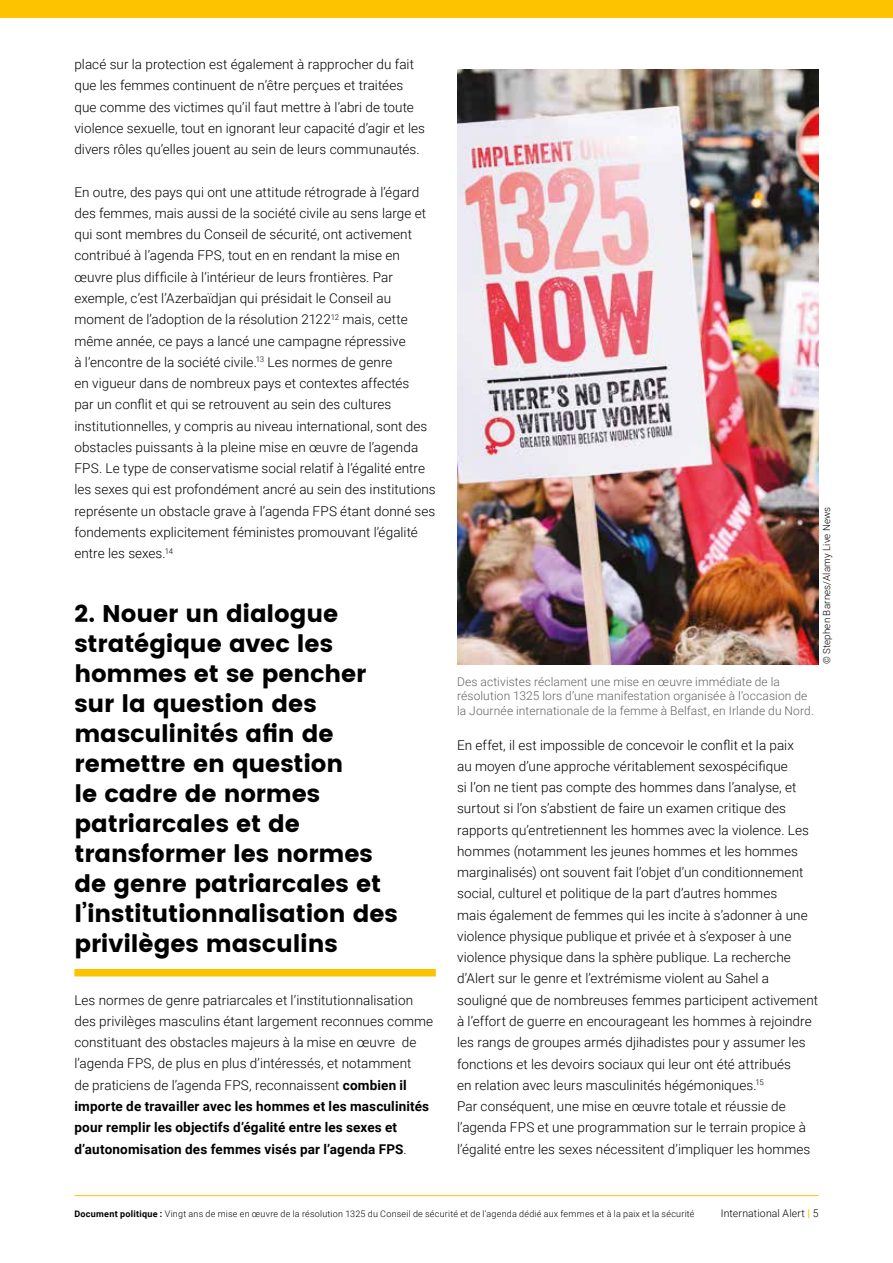
<style>
.page{position:relative;width:893px;height:1263px;background:#fff}
.page>*{position:absolute;margin:0;border:0;box-sizing:border-box;transform-origin:0 0}
.t1{font:24px/30px "Poppins";letter-spacing:-.005em;color:#000}
.t2{font:300 13.5px/21.3px "Roboto";letter-spacing:.005em;color:#000}
.t3{font:300 12px/14.4px "Roboto";letter-spacing:.01em;color:#646363}
.t4{font:300 10.5px "Roboto";letter-spacing:.015em;color:#000}
.t5{font:300 9.75px "Roboto";letter-spacing:.02em;color:#000}
.t6{font:300 9px "Roboto";letter-spacing:.025em;color:#000}
.s1{font-weight:700}
.s2{font-weight:700;color:#fdc300}
</style>
<div class="page">
<div style="left:74px;top:969px;width:362px;height:7px;background:#fdc300"></div>
<div style="left:0;top:0;width:893px;height:18px;background:#fdc300"></div>
<hr style="left:74px;top:1195px;width:745px;height:1px;background:#fdc300">
<img style="left:457px;top:69px;width:362px;height:595px">
<p class="t2" style="left:74px;top:53px;width:352px">placé sur la protection est également à rapprocher du fait que les femmes continuent de n’être perçues et traitées que comme des victimes qu’il faut mettre à l’abri de toute violence sexuelle, tout en ignorant leur capacité d’agir et les divers rôles qu’elles jouent au sein de leurs communautés.</p>
<p class="t2" style="left:74px;top:181px;width:363px">En outre, des pays qui ont une attitude rétrograde à l’égard des femmes, mais aussi de la société civile au sens large et qui sont membres du Conseil de sécurité, ont activement contribué à l’agenda FPS, tout en en rendant la mise en œuvre plus difficile à l’intérieur de leurs frontières. Par exemple, c’est l’Azerbaïdjan qui présidait le Conseil au moment de l’adoption de la résolution 2122<sup>12</sup> mais, cette même année, ce pays a lancé une campagne répressive<br>à l’encontre de la société civile.<sup>13</sup> Les normes de genre<br>en vigueur dans de nombreux pays et contextes affectés<br>par un conflit et qui se retrouvent au sein des cultures institutionnelles, y compris au niveau international, sont des obstacles puissants à la pleine mise en œuvre de l’agenda FPS. Le type de conservatisme social relatif à l’égalité entre les sexes qui est profondément ancré au sein des institutions représente un obstacle grave à l’agenda FPS étant donné ses fondements explicitement féministes promouvant l’égalité entre les sexes.<sup>14</sup></p>
<p class="t1" style="left:74px;top:599px;width:325px">2. Nouer un dialogue stratégique avec les hommes et se pencher sur la question des masculinités afin de remettre en question<br>le cadre de normes patriarcales et de transformer les normes de genre patriarcales et l’institutionnalisation des privilèges masculins</p>
<p class="t2" style="left:74px;top:989px;width:360px">Les normes de genre patriarcales et l’institutionnalisation des privilèges masculins étant largement reconnues comme constituant des obstacles majeurs à la mise en œuvre de l’agenda FPS, de plus en plus d’intéressés, et notamment<br>de praticiens de l’agenda FPS, reconnaissent <span class="s1">combien il importe de travailler avec les hommes et les masculinités pour remplir les objectifs d’égalité entre les sexes et d’autonomisation des femmes visés par l’agenda FPS</span>.</p>
<p class="t3" style="left:457px;top:674px;width:358px">Des activistes réclament une mise en œuvre immédiate de la résolution 1325 lors d’une manifestation organisée à l’occasion de la Journée internationale de la femme à Belfast, en Irlande du Nord.</p>
<p class="t5" style="left:820px;top:664px;width:159px;rotate:-90deg">© Stephen Barnes/Alamy Live News</p>
<p class="t2" style="left:457px;top:733px;width:362px">En effet, il est impossible de concevoir le conflit et la paix<br>au moyen d’une approche véritablement sexospécifique<br>si l’on ne tient pas compte des hommes dans l’analyse, et surtout si l’on s’abstient de faire un examen critique des rapports qu’entretiennent les hommes avec la violence. Les hommes (notamment les jeunes hommes et les hommes marginalisés) ont souvent fait l’objet d’un conditionnement social, culturel et politique de la part d’autres hommes<br>mais également de femmes qui les incite à s’adonner à une violence physique publique et privée et à s’exposer à une violence physique dans la sphère publique. La recherche d’Alert sur le genre et l’extrémisme violent au Sahel a souligné que de nombreuses femmes participent activement à l’effort de guerre en encourageant les hommes à rejoindre les rangs de groupes armés djihadistes pour y assumer les fonctions et les devoirs sociaux qui leur ont été attribués<br>en relation avec leurs masculinités hégémoniques.<sup>15<br></sup>Par conséquent, une mise en œuvre totale et réussie de l’agenda FPS et une programmation sur le terrain propice à l’égalité entre les sexes nécessitent d’impliquer les hommes</p>
<p class="t6" style="left:74px;top:1208px;width:622px"><span class="s1">Document politique :</span> Vingt ans de mise en œuvre de la résolution 1325 du Conseil de sécurité et de l’agenda dédié aux femmes et à la paix et la sécurité</p>
<p class="t4" style="left:721px;top:1206px;width:99px">International Alert <span class="s2">|</span> 5</p>
</div>
